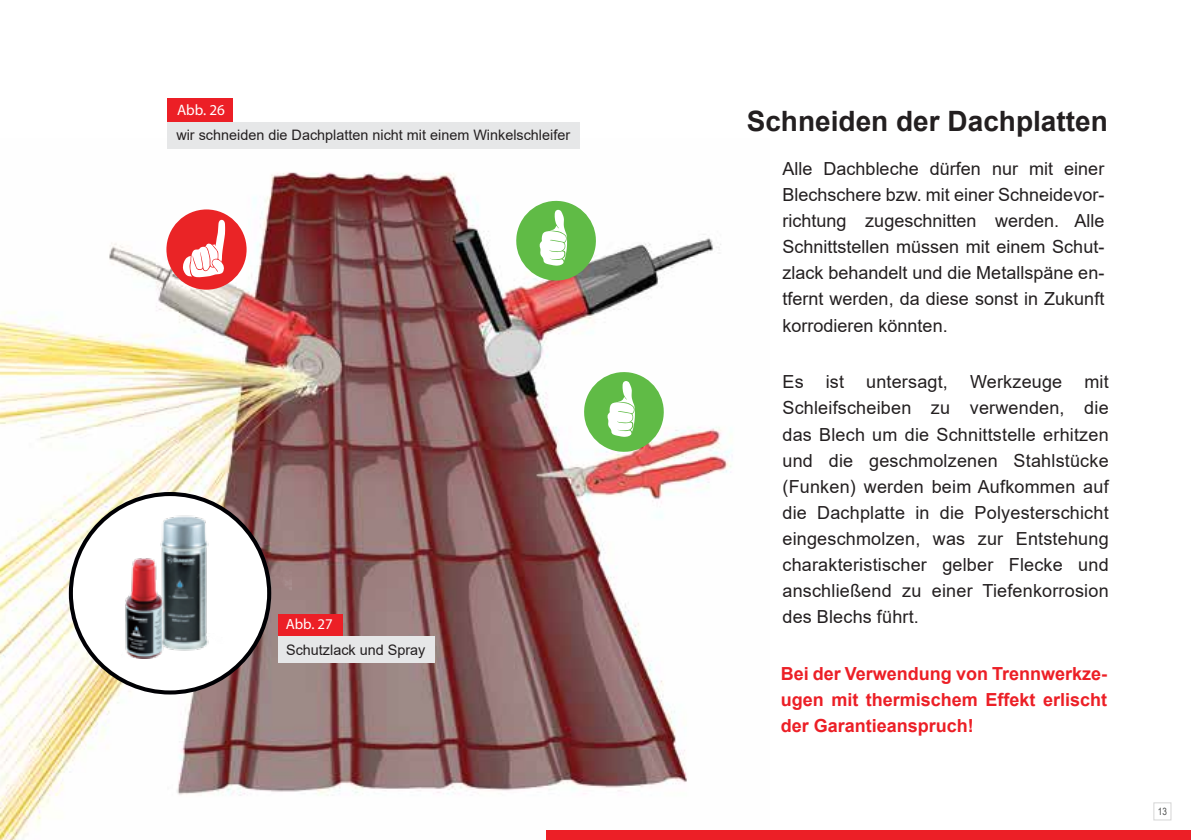
<style>
.page{position:relative;width:1191px;height:840px;background:#fff}
.page>*{position:absolute;margin:0;border:0;box-sizing:border-box;transform-origin:0 0}
.t1{font:700 28px "Arial";color:#231f20}
.t2{font:18px/26px "Arial";color:#231f20;text-align:justify}
.t3{font:700 18px/26px "Arial";color:#ec1f26;text-align:justify}
.t4{font:15.2px "Myriad Pro";color:#fff}
.t5{font:14.8px "Myriad Pro";color:#fff}
.t6{font:14.4px "Arial";color:#231f20}
.t7{font:10px "Arial Narrow";color:#4f5050}
</style>
<div class="page">
<img style="left:0;top:138px;width:733px;height:701px">
<div style="left:547px;top:829px;width:644px;height:10px;background:#ec1f26"></div>
<div style="left:166px;top:209px;width:81px;height:80px;background:#ea2426;border-radius:50%"></div>
<svg style="left:183px;top:220px;width:42px;height:57px"></svg>
<svg style="left:513px;top:198px;width:86px;height:85px"></svg>
<svg style="left:581px;top:369px;width:86px;height:85px"></svg>
<svg style="left:69px;top:491px;width:202px;height:203px"></svg>
<div style="left:73px;top:496px;width:194px;height:194px;background:#fff;border-radius:50%"></div>
<img style="left:71px;top:510px;width:221px;height:147px">
<img style="left:99px;top:554px;width:88px;height:104px">
<div style="left:278px;top:613px;width:65px;height:23px;background:#ec1f26"></div>
<div style="left:278px;top:635px;width:157px;height:27px;background:#e6e7e8"></div>
<div style="left:168px;top:99px;width:65px;height:23px;background:#ec1f26"></div>
<div style="left:168px;top:122px;width:412px;height:26px;background:#e6e7e8"></div>
<div style="left:1153px;top:802px;width:18px;height:17px;background:#fff;border:1px solid #d6d6d6"></div>
<p class="t4" style="left:177px;top:100px;width:49px">Abb. 26</p>
<p class="t6" style="left:176px;top:125px;width:395px">wir schneiden die Dachplatten nicht mit einem Winkelschleifer</p>
<p class="t5" style="left:286px;top:615px;width:49px">Abb. 27</p>
<p class="t6" style="left:286px;top:639px;width:141px">Schutzlack und Spray</p>
<h1 class="t1" style="left:746px;top:102px;width:362px">Schneiden der Dachplatten</h1>
<p class="t2" style="left:782px;top:156px;width:323px">Alle Dachbleche dürfen nur mit einer Blechschere bzw. mit einer Schneidevor&shy;richtung zugeschnitten werden. Alle Schnittstellen müssen mit einem Schut&shy;zlack behandelt und die Metallspäne en&shy;tfernt werden, da diese sonst in Zukunft korrodieren könnten.</p>
<p class="t2" style="left:782px;top:369px;width:328px">Es ist untersagt, Werkzeuge mit Schleifscheiben zu verwenden, die das Blech um die Schnittstelle erhitzen und die geschmolzenen Stahlstücke (Funken) werden beim Aufkommen auf die Dachplatte in die Polyesterschicht eingeschmolzen, was zur Entstehung charakteristischer gelber Flecke und anschließend zu einer Tiefenkorrosion des Blechs führt.</p>
<p class="t3" style="left:781px;top:660px;width:328px">Bei der Verwendung von Trennwerkze&shy;ugen mit thermischem Effekt erlischt der Garantieanspruch!</p>
<p class="t7" style="left:1157px;top:803px;width:11px">13</p>
</div>
